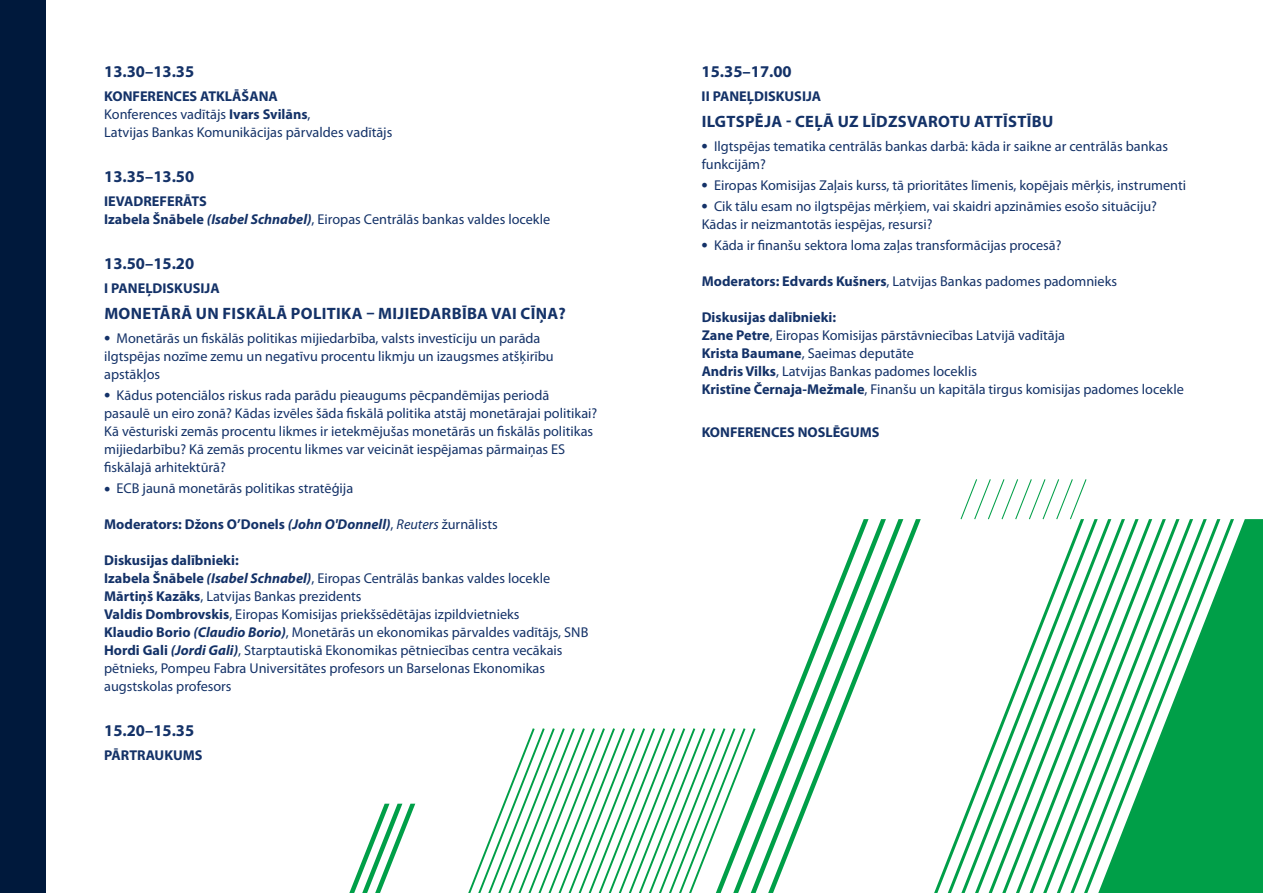
<style>
.page{position:relative;width:1263px;height:893px;background:#fff}
.page>*{position:absolute;margin:0;border:0;box-sizing:border-box;transform-origin:0 0}
.t1{font:700 16.5px "Myriad Pro";letter-spacing:.02em;color:#143268}
.t2{font:14.25px/18px "Myriad Pro";color:#143268}
.t3{font:700 14.25px "Myriad Pro";color:#143268}
.s1{font-weight:700}
.s2{font-weight:700;font-style:italic}
.s3{font-size:22.5px}
.s4{font-style:italic}
.s5{font-weight:400}
.s6{font-weight:400;font-style:italic}
</style>
<div class="page">
<svg style="left:757px;top:761px;width:11px;height:129px"></svg>
<svg style="left:768px;top:519px;width:153px;height:374px"></svg>
<svg style="left:1084px;top:519px;width:14px;height:374px"></svg>
<svg style="left:934px;top:520px;width:150px;height:373px"></svg>
<svg style="left:1098px;top:519px;width:165px;height:374px;fill:#009f48"></svg>
<svg style="left:349px;top:728px;width:408px;height:165px"></svg>
<svg style="left:960px;top:479px;width:127px;height:41px"></svg>
<div style="left:0;top:0;width:45px;height:893px;background:#00193c"></div>
<p class="t1" style="left:104px;top:61px;width:92px">13.30–13.35</p>
<p class="t2" style="left:104px;top:87px;width:290px"><span class="s1">KONFERENCES ATKLĀŠANA<br></span>Konferences vadītājs <span class="s1">Ivars Svilāns</span>,<br>Latvijas Bankas Komunikācijas pārvaldes vadītājs</p>
<p class="t1" style="left:104px;top:166px;width:92px">13.35–13.50</p>
<p class="t2" style="left:104px;top:192px;width:448px"><span class="s1">IEVADREFERĀTS<br>Izabela Šnābele</span> <span class="s2">(Isabel Schnabel)</span>, Eiropas Centrālās bankas valdes locekle</p>
<p class="t1" style="left:104px;top:253px;width:92px">13.50–15.20</p>
<p class="t3" style="left:104px;top:279px;width:117px">I PANEĻDISKUSIJA</p>
<p class="t1" style="left:104px;top:303px;width:463px">MONETĀRĀ UN FISKĀLĀ POLITIKA – MIJIEDARBĪBA VAI CĪŅA?</p>
<p class="t2" style="left:104px;top:329px;width:451px"><span class="s3">•</span> Monetārās un fiskālās politikas mijiedarbība, valsts investīciju un parāda ilgtspējas nozīme zemu un negatīvu procentu likmju un izaugsmes atšķirību apstākļos</p>
<p class="t2" style="left:104px;top:386px;width:495px"><span class="s3">•</span> Kādus potenciālos riskus rada parādu pieaugums pēcpandēmijas periodā pasaulē un eiro zonā? Kādas izvēles šāda fiskālā politika atstāj monetārajai politikai?<br>Kā vēsturiski zemās procentu likmes ir ietekmējušas monetārās un fiskālās politikas mijiedarbību? Kā zemās procentu likmes var veicināt iespējamas pārmaiņas ES fiskālajā arhitektūrā?</p>
<p class="t2" style="left:104px;top:479px;width:251px"><span class="s3">•</span> ECB jaunā monetārās politikas stratēģija</p>
<p class="t3" style="left:104px;top:515px;width:395px">Moderators: Džons O’Donels <span class="s4">(John O'Donnell)</span><span class="s5">,</span> <span class="s6">Reuters</span> <span class="s5">žurnālists</span></p>
<p class="t2" style="left:104px;top:551px;width:486px"><span class="s1">Diskusijas dalībnieki:<br>Izabela Šnābele</span> <span class="s2">(Isabel Schnabel)</span>, Eiropas Centrālās bankas valdes locekle <span class="s1">Mārtiņš Kazāks</span>, Latvijas Bankas prezidents<br><span class="s1">Valdis Dombrovskis</span>, Eiropas Komisijas priekšsēdētājas izpildvietnieks<br><span class="s1">Klaudio Borio</span> <span class="s2">(Claudio Borio)</span>, Monetārās un ekonomikas pārvaldes vadītājs, SNB <span class="s1">Hordi Gali</span> <span class="s2">(Jordi Gali)</span>, Starptautiskā Ekonomikas pētniecības centra vecākais pētnieks, Pompeu Fabra Universitātes profesors un Barselonas Ekonomikas augstskolas profesors</p>
<p class="t1" style="left:104px;top:720px;width:92px">15.20–15.35</p>
<p class="t3" style="left:104px;top:746px;width:100px">PĀRTRAUKUMS</p>
<p class="t1" style="left:702px;top:61px;width:92px">15.35–17.00</p>
<p class="t3" style="left:702px;top:87px;width:121px">II PANEĻDISKUSIJA</p>
<p class="t1" style="left:702px;top:111px;width:353px">ILGTSPĒJA - CEĻĀ UZ LĪDZSVAROTU ATTĪSTĪBU</p>
<p class="t2" style="left:702px;top:137px;width:468px"><span class="s3">•</span> Ilgtspējas tematika centrālās bankas darbā: kāda ir saikne ar centrālās bankas funkcijām?</p>
<p class="t2" style="left:702px;top:176px;width:486px"><span class="s3">•</span> Eiropas Komisijas Zaļais kurss, tā prioritātes līmenis, kopējais mērķis, instrumenti</p>
<p class="t2" style="left:702px;top:197px;width:457px"><span class="s3">•</span> Cik tālu esam no ilgtspējas mērķiem, vai skaidri apzināmies esošo situāciju?<br>Kādas ir neizmantotās iespējas, resursi?</p>
<p class="t2" style="left:702px;top:236px;width:361px"><span class="s3">•</span> Kāda ir finanšu sektora loma zaļas transformācijas procesā?</p>
<p class="t2" style="left:702px;top:272px;width:417px"><span class="s1">Moderators: Edvards Kušners</span>, Latvijas Bankas padomes padomnieks</p>
<p class="t2" style="left:702px;top:308px;width:484px"><span class="s1">Diskusijas dalībnieki:<br>Zane Petre</span>, Eiropas Komisijas pārstāvniecības Latvijā vadītāja<br><span class="s1">Krista Baumane</span>, Saeimas deputāte<br><span class="s1">Andris Vilks</span>, Latvijas Bankas padomes loceklis<br><span class="s1">Kristīne Černaja-Mežmale</span>, Finanšu un kapitāla tirgus komisijas padomes locekle</p>
<p class="t3" style="left:702px;top:423px;width:179px">KONFERENCES NOSLĒGUMS</p>
</div>
